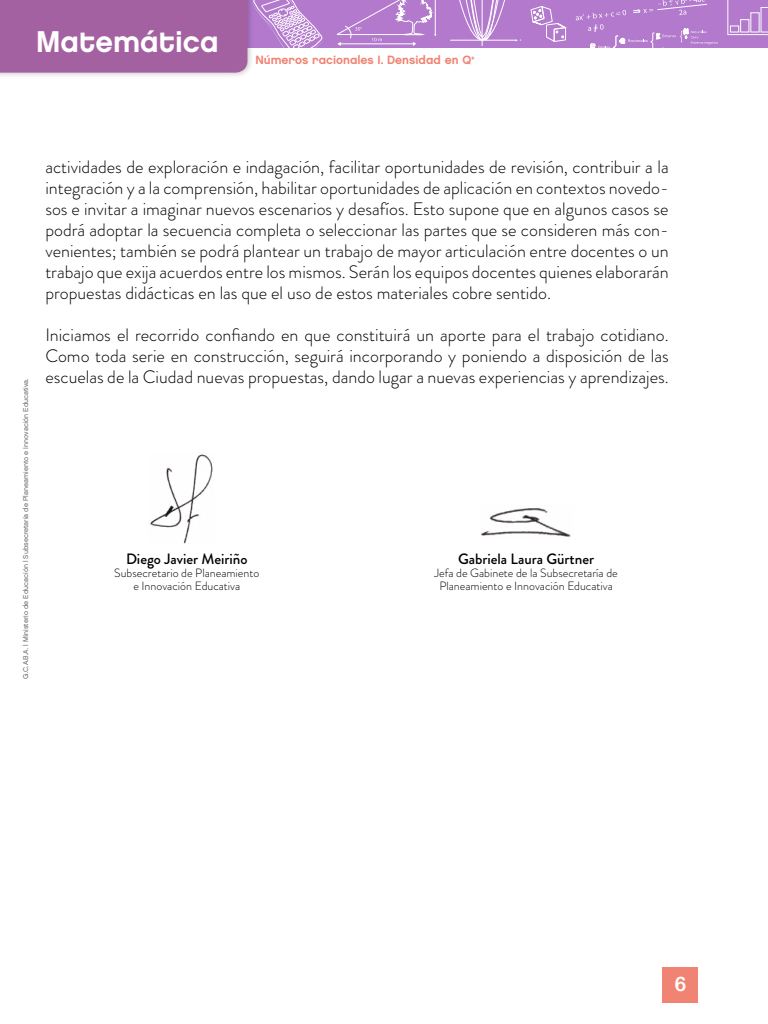
<style>
.page{position:relative;width:768px;height:1024px;background:#fff}
.page>*{position:absolute;margin:0;border:0;box-sizing:border-box;transform-origin:0 0}
.t1{font:30px "Chalet New York Nineteen Eighty";color:#fff}
.t2{font:20px "Arial Rounded MT Bold";color:#fff}
.SF_texto_principal{font:300 18px/21px "Brandon Grotesque";color:#000;text-align:justify}
.SF_Autoridades{font:500 15px "Brandon Grotesque";color:#000}
.SF_Autoridades-2{font:300 12px/13px "Brandon Grotesque";color:#000;text-align:center}
.t3{font:12px "Chalet New York Nineteen Eighty";color:#f08372}
.t4{font:7px "Chalet London Nineteen Sixty";color:#666}
</style>
<div class="page">
<div style="left:244px;top:0;width:524px;height:47px;background:#b279cc"></div>
<svg style="left:531px;top:6px;width:36px;height:36px"></svg>
<svg style="left:456px;top:0;width:52px;height:46px"></svg>
<hr style="left:482px;top:0;width:1px;height:46px;background:#fff">
<hr style="left:451px;top:40px;width:65px;height:1px;background:#fff">
<hr style="left:728px;top:34px;width:40px;height:1px;background:#fff">
<hr style="left:727px;top:0;width:1px;height:34px;background:#fff">
<div style="left:730px;top:25px;width:9px;height:8px;border:1px solid #fff"></div>
<div style="left:740px;top:19px;width:9px;height:14px;border:1px solid #fff"></div>
<div style="left:750px;top:12px;width:10px;height:21px;border:1px solid #fff"></div>
<svg style="left:761px;top:7px;width:7px;height:26px"></svg>
<svg style="left:576px;top:0;width:142px;height:48px"></svg>
<svg style="left:254px;top:0;width:69px;height:47px"></svg>
<svg style="left:336px;top:0;width:100px;height:46px"></svg>
<div style="left:0;top:0;width:254px;height:79px;background:#000;opacity:.22"></div>
<div style="left:0;top:0;width:247px;height:73px;background:#a461a1"></div>
<div style="left:662px;top:967px;width:36px;height:36px;background:#f08372"></div>
<img style="left:150px;top:454px;width:63px;height:90px">
<img style="left:481px;top:508px;width:90px;height:29px">
<h1 class="t1" style="left:36px;top:23px;width:184px">Matemática</h1>
<p class="t3" style="left:255px;top:52px;width:221px">Números racionales I. Densidad en Q<sup>+</sup></p>
<p class="t4" style="left:21px;top:679px;width:302px;rotate:-90deg">G.C.A.B.A. | Ministerio de Educación | Subsecretaría de Planeamiento e Innovación Educativa.</p>
<p class="SF_texto_principal" style="left:45px;top:156px;width:625px">actividades de exploración e indagación, facilitar oportunidades de revisión, contribuir a la integración y a la comprensión, habilitar oportunidades de aplicación en contextos novedo&shy;sos e invitar a imaginar nuevos escenarios y desafíos. Esto supone que en algunos casos se podrá adoptar la secuencia completa o seleccionar las partes que se consideren más con&shy;venientes; también se podrá plantear un trabajo de mayor articulación entre docentes o un trabajo que exija acuerdos entre los mismos. Serán los equipos docentes quienes elaborarán propuestas didácticas en las que el uso de estos materiales cobre sentido.</p>
<p class="SF_texto_principal" style="left:45px;top:324px;width:625px">Iniciamos el recorrido confiando en que constituirá un aporte para el trabajo cotidiano.<br>Como toda serie en construcción, seguirá incorporando y poniendo a disposición de las escuelas de la Ciudad nuevas propuestas, dando lugar a nuevas experiencias y aprendizajes.</p>
<p class="SF_Autoridades" style="left:126px;top:549px;width:123px">Diego Javier Meiriño</p>
<p class="SF_Autoridades-2" style="left:114px;top:567px;width:147px">Subsecretario de Planeamiento e Innovación Educativa</p>
<p class="SF_Autoridades" style="left:458px;top:549px;width:138px">Gabriela Laura Gürtner</p>
<p class="SF_Autoridades-2" style="left:434px;top:567px;width:185px">Jefa de Gabinete de la Subsecretaría de<br>Planeamiento e Innovación Educativa</p>
<p class="t2" style="left:675px;top:972px;width:13px">6</p>
</div>
